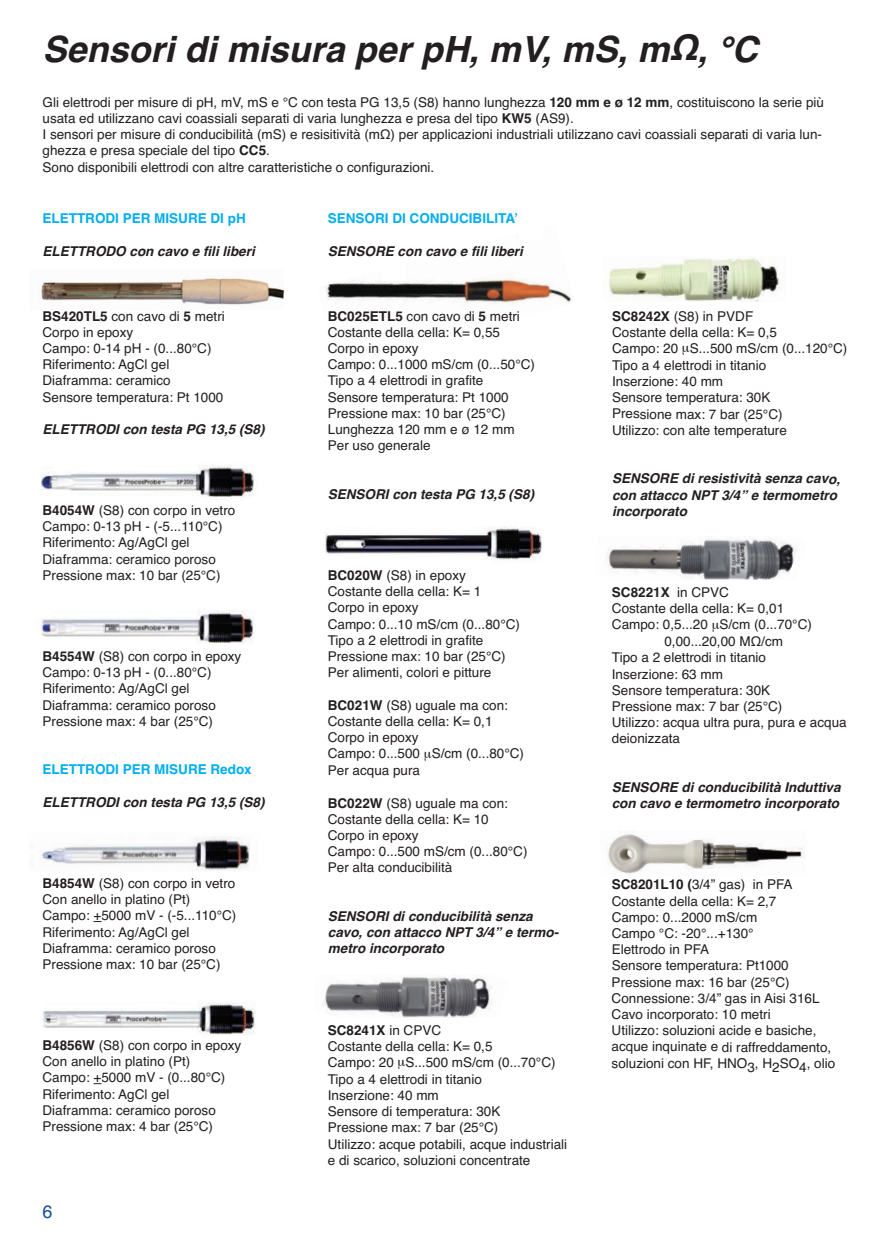
<style>
.page{position:relative;width:893px;height:1234px;background:#fff}
.page>*{position:absolute;margin:0;border:0;box-sizing:border-box;transform-origin:0 0}
.t1{font:italic 700 36px "Helvetica";color:#231f20}
.t2{font:18px "Helvetica";color:#134ca0}
.t3{font:13.5px/16.2px "Helvetica";color:#231f20}
.t4{font:italic 700 13.5px/16.2px "Helvetica";color:#231f20}
.t5{font:700 13.5px "Helvetica";color:#00aeef}
.t6{font:700 13.5px "Helvetica";color:#231f20}
.s1{font-weight:700}
.s2{font-weight:400}
</style>
<div class="page">
<img style="left:325px;top:527px;width:217px;height:33px">
<img style="left:42px;top:837px;width:208px;height:33px">
<img style="left:325px;top:277px;width:247px;height:28px">
<img style="left:42px;top:1003px;width:214px;height:32px">
<img style="left:39px;top:611px;width:215px;height:33px">
<img style="left:39px;top:275px;width:244px;height:30px">
<img style="left:41px;top:465px;width:213px;height:32px">
<div style="left:383px;top:265px;width:23px;height:15px;background:#fff"></div>
<img style="left:322px;top:976px;width:171px;height:40px">
<img style="left:608px;top:831px;width:197px;height:43px">
<img style="left:605px;top:537px;width:192px;height:42px">
<img style="left:603px;top:258px;width:179px;height:43px">
<h1 class="t1" style="left:43px;top:28px;width:717px">Sensori di misura per pH, mV, mS, mΩ, °C</h1>
<p class="t3" style="left:43px;top:94px;width:783px">Gli elettrodi per misure di pH, mV, mS e °C con testa PG 13,5 (S8) hanno lunghezza <span class="s1">120 mm e ø 12 mm</span>, costituiscono la serie più usata ed utilizzano cavi coassiali separati di varia lunghezza e presa del tipo <span class="s1">KW5</span> (AS9).<br>I sensori per misure di conducibilità (mS) e resisitività (mΩ) per applicazioni industriali utilizzano cavi coassiali separati di varia lun&shy;ghezza e presa speciale del tipo <span class="s1">CC5</span>.<br>Sono disponibili elettrodi con altre caratteristiche o configurazioni.</p>
<p class="t5" style="left:43px;top:211px;width:205px">ELETTRODI PER MISURE DI pH</p>
<p class="t4" style="left:43px;top:243px;width:214px">ELETTRODO con cavo e fili liberi</p>
<p class="t5" style="left:328px;top:211px;width:192px">SENSORI DI CONDUCIBILITA’</p>
<p class="t4" style="left:328px;top:243px;width:197px">SENSORE con cavo e fili liberi</p>
<p class="t3" style="left:43px;top:308px;width:184px"><span class="s1">BS420TL5</span> con cavo di <span class="s1">5</span> metri<br>Corpo in epoxy<br>Campo: 0-14 pH - (0...80°C)<br>Riferimento: AgCl gel<br>Diaframma: ceramico<br>Sensore temperatura: Pt 1000</p>
<p class="t4" style="left:43px;top:421px;width:224px">ELETTRODI con testa PG 13,5 (S8)</p>
<p class="t3" style="left:43px;top:502px;width:194px"><span class="s1">B4054W</span> (S8) con corpo in vetro<br>Campo: 0-13 pH - (-5...110°C)<br>Riferimento: Ag/AgCl gel<br>Diaframma: ceramico poroso<br>Pressione max: 10 bar (25°C)</p>
<p class="t3" style="left:43px;top:648px;width:200px"><span class="s1">B4554W</span> (S8) con corpo in epoxy<br>Campo: 0-13 pH - (0...80°C)<br>Riferimento: Ag/AgCl gel<br>Diaframma: ceramico poroso<br>Pressione max: 4 bar (25°C)</p>
<p class="t5" style="left:43px;top:761px;width:211px">ELETTRODI PER MISURE Redox</p>
<p class="t4" style="left:43px;top:794px;width:224px">ELETTRODI con testa PG 13,5 (S8)</p>
<p class="t3" style="left:43px;top:875px;width:195px"><span class="s1">B4854W</span> (S8) con corpo in vetro<br>Con anello in platino (Pt)<br>Campo: +5000 mV - (-5...110°C)<br>Riferimento: Ag/AgCl gel<br>Diaframma: ceramico poroso<br>Pressione max: 10 bar (25°C)</p>
<p class="t3" style="left:43px;top:1037px;width:200px"><span class="s1">B4856W</span> (S8) con corpo in epoxy<br>Con anello in platino (Pt)<br>Campo: +5000 mV - (0...80°C)<br>Riferimento: AgCl gel<br>Diaframma: ceramico poroso<br>Pressione max: 4 bar (25°C)</p>
<h2 class="t2" style="left:43px;top:1200px;width:12px">6</h2>
<p class="t3" style="left:328px;top:308px;width:209px"><span class="s1">BC025ETL5</span> con cavo di <span class="s1">5</span> metri<br>Costante della cella: K= 0,55<br>Corpo in epoxy<br>Campo: 0...1000 mS/cm (0...50°C)<br>Tipo a 4 elettrodi in grafite<br>Sensore temperatura: Pt 1000<br>Pressione max: 10 bar (25°C)<br>Lunghezza 120 mm e ø 12 mm<br>Per uso generale</p>
<p class="t4" style="left:328px;top:486px;width:208px">SENSORI con testa PG 13,5 (S8)</p>
<p class="t3" style="left:328px;top:567px;width:194px"><span class="s1">BC020W</span> (S8) in epoxy<br>Costante della cella: K= 1<br>Corpo in epoxy<br>Campo: 0...10 mS/cm (0...80°C)<br>Tipo a 2 elettrodi in grafite<br>Pressione max: 10 bar (25°C)<br>Per alimenti, colori e pitture</p>
<p class="t3" style="left:328px;top:696px;width:198px"><span class="s1">BC021W</span> (S8) uguale ma con:<br>Costante della cella: K= 0,1<br>Corpo in epoxy<br>Campo: 0...500 S/cm (0...80°C)<br>Per acqua pura</p>
<p class="t3" style="left:328px;top:794px;width:201px"><span class="s1">BC022W</span> (S8) uguale ma con:<br>Costante della cella: K= 10<br>Corpo in epoxy<br>Campo: 0...500 mS/cm (0...80°C)<br>Per alta conducibilità</p>
<p class="t4" style="left:328px;top:908px;width:231px">SENSORI di conducibilità senza cavo, con attacco NPT 3/4” e termo&shy;metro incorporato</p>
<p class="t3" style="left:328px;top:1021px;width:241px"><span class="s1">SC8241X</span> in CPVC<br>Costante della cella: K= 0,5<br>Campo: 20 S...500 mS/cm (0...70°C)<br>Tipo a 4 elettrodi in titanio<br>Inserzione: 40 mm<br>Sensore di temperatura: 30K<br>Pressione max: 7 bar (25°C)<br>Utilizzo: acque potabili, acque industriali e di scarico, soluzioni concentrate</p>
<p class="t3" style="left:612px;top:308px;width:237px"><span class="s1">SC8242X</span> (S8) in PVDF<br>Costante della cella: K= 0,5<br>Campo: 20 S...500 mS/cm (0...120°C)<br>Tipo a 4 elettrodi in titanio<br>Inserzione: 40 mm<br>Sensore temperatura: 30K<br>Pressione max: 7 bar (25°C)<br>Utilizzo: con alte temperature</p>
<p class="t4" style="left:612px;top:470px;width:230px">SENSORE di resistività senza cavo, con attacco NPT 3/4” e termometro incorporato</p>
<p class="t6" style="left:612px;top:584px;width:119px">SC8221X <span class="s2">in CPVC</span></p>
<p class="t3" style="left:612px;top:600px;width:174px">Costante della cella: K= 0,01</p>
<p class="t3" style="left:612px;top:616px;width:202px">Campo: 0,5...20 S/cm (0...70°C)</p>
<p class="t3" style="left:664px;top:633px;width:120px">0,00...20,00 MΩ/cm</p>
<p class="t3" style="left:612px;top:649px;width:156px">Tipo a 2 elettrodi in titanio</p>
<p class="t3" style="left:612px;top:665px;width:113px">Inserzione: 63 mm</p>
<p class="t3" style="left:612px;top:682px;width:160px">Sensore temperatura: 30K</p>
<p class="t3" style="left:612px;top:698px;width:172px">Pressione max: 7 bar (25°C)</p>
<p class="t3" style="left:612px;top:714px;width:236px">Utilizzo: acqua ultra pura, pura e acqua</p>
<p class="t3" style="left:612px;top:730px;width:70px">deionizzata</p>
<p class="t4" style="left:612px;top:779px;width:230px">SENSORE di conducibilità Induttiva con cavo e termometro incorporato</p>
<p class="t3" style="left:612px;top:876px;width:225px"><span class="s1">SC8201L10 (</span>3/4” gas) in PFA<br>Costante della cella: K= 2,7<br>Campo: 0...2000 mS/cm<br>Campo °C: -20°...+130°<br>Elettrodo in PFA<br>Sensore temperatura: Pt1000<br>Pressione max: 16 bar (25°C)<br>Connessione: 3/4” gas in Aisi 316L<br>Cavo incorporato: 10 metri<br>Utilizzo: soluzioni acide e basiche, acque inquinate e di raffreddamento, soluzioni con HF, HNO3, H2SO4, olio</p>
</div>
